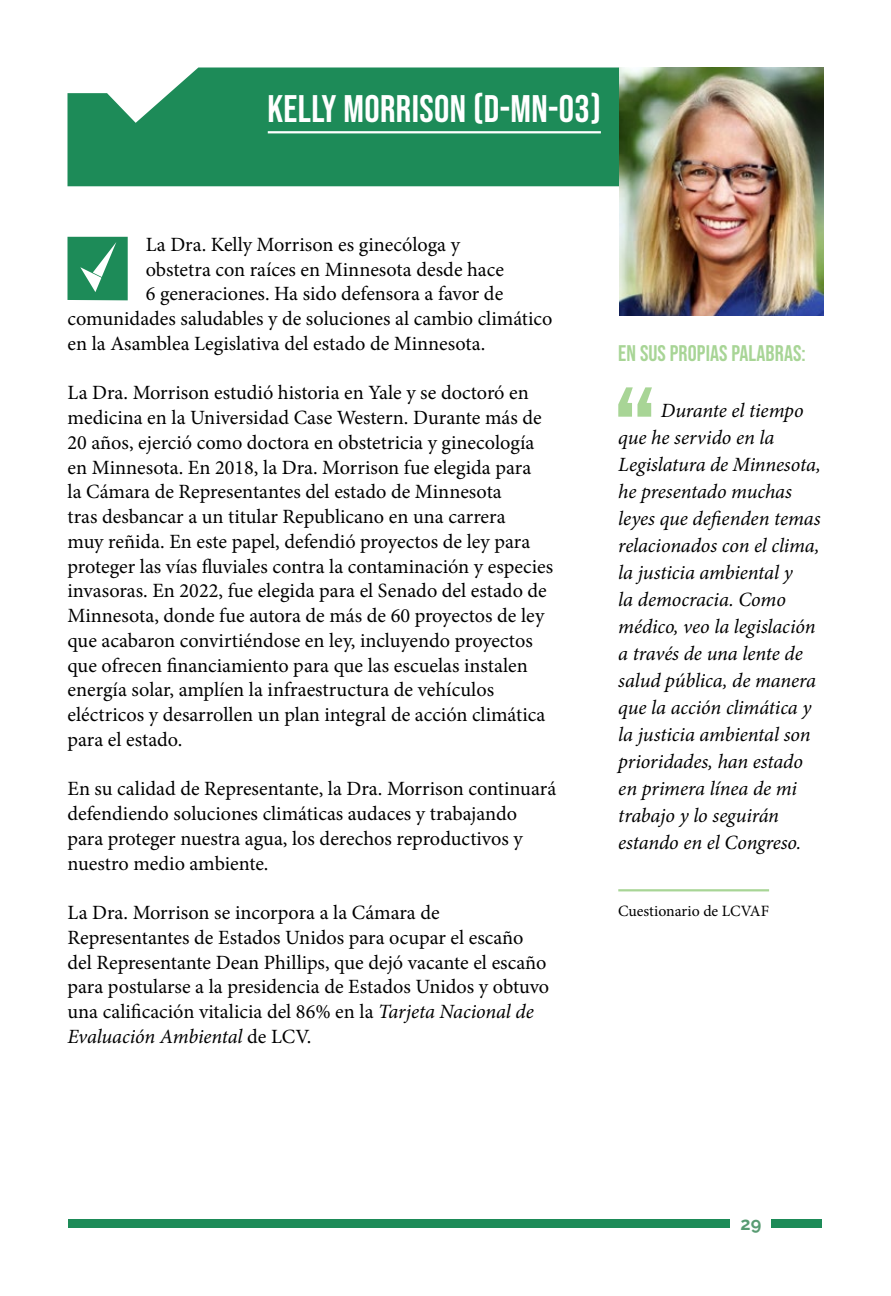
<style>
.page{position:relative;width:891px;height:1296px;background:#fff}
.page>*{position:absolute;margin:0;border:0;box-sizing:border-box;transform-origin:0 0}
.t1{font:38.25px "Bebas Neue";letter-spacing:.01em;color:#fff}
.t2{font:22.5px "Bebas Neue";letter-spacing:.005em;color:#a8d596}
.t3{font:20.25px/24.8px "Minion Pro";color:#000}
.t4{font:italic 20.25px/27px "Minion Pro";letter-spacing:-.005em;color:#000}
.t5{font:700 18px "Raleway";color:#589b72}
.t6{font:15.75px "Minion Pro";color:#000}
.s1{font-style:italic}
</style>
<div class="page">
<div style="left:68px;top:68px;width:551px;height:118px;background:#1d8b58"></div>
<div style="left:68px;top:1219px;width:754px;height:8px;background:#1d8b58"></div>
<div style="left:731px;top:1200px;width:40px;height:37px;background:#fff"></div>
<svg style="left:618px;top:387px;width:34px;height:30px"></svg>
<div style="left:68px;top:237px;width:60px;height:63px;background:#1d8b58"></div>
<svg style="left:80px;top:242px;width:36px;height:50px"></svg>
<hr style="left:268px;top:131px;width:333px;height:2px;background:#fff">
<hr style="left:618px;top:889px;width:151px;height:2px;background:#a8d596">
<img style="left:619px;top:68px;width:205px;height:248px">
<h2 class="t1" style="left:267px;top:87px;width:335px">KELLY MORRISON (D-MN-03)</h2>
<p class="t3" style="left:146px;top:232px;width:316px">La Dra. Kelly Morrison es ginecóloga y</p>
<p class="t3" style="left:146px;top:257px;width:360px">obstetra con raíces en Minnesota desde hace</p>
<p class="t3" style="left:146px;top:282px;width:359px">6 generaciones. Ha sido defensora a favor de</p>
<p class="t3" style="left:68px;top:306px;width:486px">comunidades saludables y de soluciones al cambio climático</p>
<p class="t3" style="left:68px;top:331px;width:419px">en la Asamblea Legislativa del estado de Minnesota.</p>
<p class="t3" style="left:68px;top:381px;width:487px">La Dra. Morrison estudió historia en Yale y se doctoró en medicina en la Universidad Case Western. Durante más de 20 años, ejerció como doctora en obstetricia y ginecología en Minnesota. En 2018, la Dra. Morrison fue elegida para<br>la Cámara de Representantes del estado de Minnesota<br>tras desbancar a un titular Republicano en una carrera<br>muy reñida. En este papel, defendió proyectos de ley para proteger las vías fluviales contra la contaminación y especies invasoras. En 2022, fue elegida para el Senado del estado de Minnesota, donde fue autora de más de 60 proyectos de ley que acabaron convirtiéndose en ley, incluyendo proyectos que ofrecen financiamiento para que las escuelas instalen energía solar, amplíen la infraestructura de vehículos eléctricos y desarrollen un plan integral de acción climática para el estado.</p>
<p class="t3" style="left:68px;top:777px;width:490px">En su calidad de Representante, la Dra. Morrison continuará defendiendo soluciones climáticas audaces y trabajando para proteger nuestra agua, los derechos reproductivos y nuestro medio ambiente.</p>
<p class="t3" style="left:68px;top:900px;width:483px">La Dra. Morrison se incorpora a la Cámara de Representantes de Estados Unidos para ocupar el escaño del Representante Dean Phillips, que dejó vacante el escaño para postularse a la presidencia de Estados Unidos y obtuvo una calificación vitalicia del 86% en la <span class="s1">Tarjeta Nacional de Evaluación Ambiental</span> de LCV.</p>
<p class="t2" style="left:618px;top:340px;width:189px">EN SUS PROPIAS PALABRAS:</p>
<p class="t4" style="left:618px;top:397px;width:204px;text-indent:43px">Durante el tiempo que he servido en la<br>Legislatura de Minnesota, he presentado muchas leyes que defienden temas relacionados con el clima, la justicia ambiental y<br>la democracia. Como médico, veo la legislación a través de una lente de salud pública, de manera que la acción climática y la justicia ambiental son prioridades, han estado en primera línea de mi trabajo y lo seguirán estando en el Congreso.</p>
<p class="t6" style="left:618px;top:901px;width:152px">Cuestionario de LCVAF</p>
<p class="t5" style="left:741px;top:1214px;width:22px">29</p>
</div>
